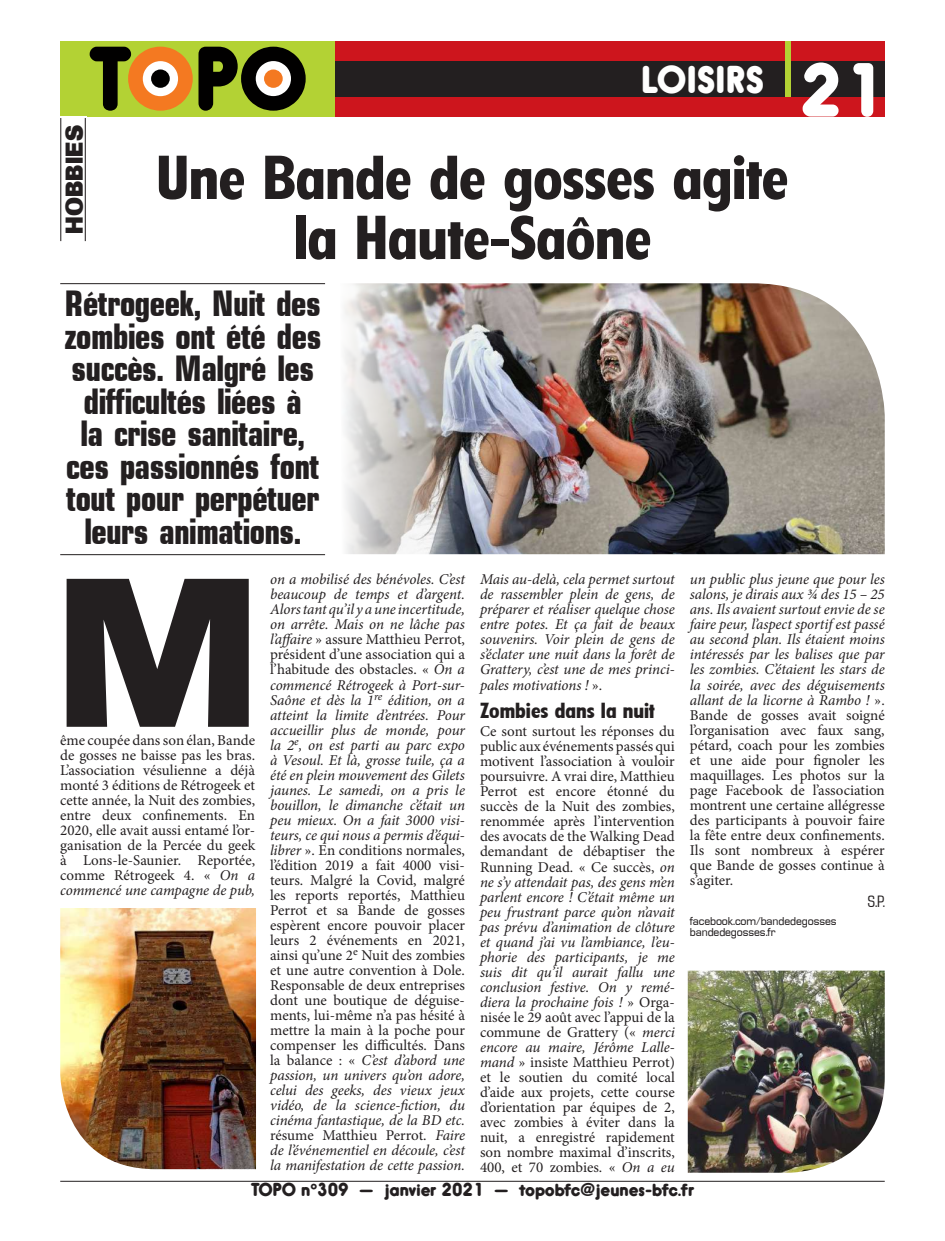
<style>
.page{position:relative;width:945px;height:1241px;background:#fff}
.page>*{position:absolute;margin:0;border:0;box-sizing:border-box;transform-origin:0 0}
.t1{font:71.25px "Hiruko Black Alternate";color:#fff}
.t2{font:60px/60px "Florida Serial Xbold";letter-spacing:-.005em;color:#231f20;text-align:center}
.t3{font:700 36.25px/32.5px "Eurasia Cd";color:#231f20;text-align:center}
.t4{font:36.25px "Hiruko Black Alternate";letter-spacing:.015em;color:#fff}
.t5{font:800 23.75px "Formula Serial";letter-spacing:.005em;color:#231f20}
.t6{font:21.25px "Florida Serial Xbold";color:#231f20}
.t7{font:17.5px "Hiruko Black Alternate";color:#231f20}
.t8{font:16.25px "Eurasia Cd";color:#231f20}
.t9{font:15px/15px "Minion Pro";color:#231f20;text-align:justify}
.t10{font:italic 15px/15px "Minion Pro";letter-spacing:-.01em;color:#231f20;text-align:justify}
.t11{font:11.25px/11.2px "Eurasia Normal";color:#231f20}
.s1{font-style:italic}
.s2{font-style:normal}
</style>
<div class="page">
<div style="left:334px;top:59px;width:551px;height:40px;background:#231f20"></div>
<div style="left:335px;top:41px;width:550px;height:19px;background:#cd151d"></div>
<div style="left:786px;top:41px;width:5px;height:56px;background:#b3d234"></div>
<div style="left:335px;top:97px;width:550px;height:19px;background:#cd151d"></div>
<div style="left:60px;top:41px;width:275px;height:75px;background:#b3d234"></div>
<svg style="left:90px;top:47px;width:216px;height:64px"></svg>
<div style="left:151px;top:69px;width:19px;height:19px;background:#010000;border-radius:50%"></div>
<hr style="left:60px;top:118px;width:1px;height:123px;background:#231f20">
<hr style="left:85px;top:118px;width:1px;height:123px;background:#231f20">
<hr style="left:60px;top:283px;width:265px;height:1px;background:#231f20">
<hr style="left:60px;top:554px;width:265px;height:1px;background:#231f20">
<img style="left:688px;top:970px;width:197px;height:202px">
<img style="left:344px;top:283px;width:541px;height:271px">
<svg style="left:67px;top:578px;width:182px;height:148px"></svg>
<img style="left:60px;top:908px;width:196px;height:260px">
<hr style="left:60px;top:1180px;width:825px;height:1px;background:#231f20">
<h3 class="t4" style="left:641px;top:57px;width:124px">LOISIRS</h3>
<h3 class="t5" style="left:59px;top:234px;width:110px;rotate:-90deg">HOBBIES</h3>
<h2 class="t2" style="left:156px;top:142px;width:634px">Une Bande de gosses agite la Haute-Saône</h2>
<h3 class="t3" style="left:64px;top:287px;width:258px">Rétrogeek, Nuit des zombies ont été des succès. Malgré les difficultés liées à<br>la crise sanitaire, ces passionnés font tout pour perpétuer leurs animations.</h3>
<h1 class="t1" style="left:799px;top:46px;width:87px">21</h1>
<p class="t9" style="left:60px;top:732px;width:196px">ême coupée dans son élan, Bande de gosses ne baisse pas les bras.<br>L’association vésulienne a déjà monté 3 éditions de Rétrogeek et cette année, la Nuit des zombies, entre deux confinements. En 2020, elle avait aussi entamé l’or&shy;ganisation de la Percée du geek à Lons-le-Saunier. Reportée, comme Rétrogeek 4. « <span class="s1">On a commencé une campagne de pub,</span></p>
<p class="t10" style="left:270px;top:572px;width:196px">on a mobilisé des bénévoles. C’est beaucoup de temps et d’argent.<br>Alors tant qu’il y a une incertitude, on arrête. Mais on ne lâche pas l’affaire <span class="s2">» assure Matthieu Perrot, président d’une association qui a l’habitude des obstacles. «</span> On a commencé Rétrogeek à Port-sur-Saône et dès la 1<sup>re</sup> édition, on a atteint la limite d’entrées. Pour accueillir plus de monde, pour la 2<sup>e</sup>, on est parti au parc expo à Vesoul. Et là, grosse tuile, ça a été en plein mouvement des Gilets jaunes. Le samedi, on a pris le bouillon, le dimanche c’était un peu mieux. On a fait 3000 visi&shy;teurs, ce qui nous a permis d’équi&shy;librer <span class="s2">». En conditions normales, l’édition 2019 a fait 4000 visi&shy;teurs. Malgré la Covid, malgré les reports reportés, Matthieu Perrot et sa Bande de gosses espèrent encore pouvoir placer leurs 2 événements en 2021, ainsi qu’une 2</span><sup>e</sup> <span class="s2">Nuit des zombies et une autre convention à Dole.<br>Responsable de deux entreprises dont une boutique de déguise&shy;ments, lui-même n’a pas hésité à mettre la main à la poche pour compenser les difficultés. Dans la balance : «</span> C’est d’abord une passion, un univers qu’on adore, celui des geeks, des vieux jeux vidéo, de la science-fiction, du cinéma fantastique, de la BD etc. <span class="s2">résume Matthieu Perrot.</span> Faire de l’événementiel en découle, c’est la manifestation de cette passion.</p>
<p class="t10" style="left:480px;top:572px;width:196px">Mais au-delà, cela permet surtout de rassembler plein de gens, de préparer et réaliser quelque chose entre potes. Et ça fait de beaux souvenirs. Voir plein de gens de s’éclater une nuit dans la forêt de Grattery, c’est une de mes princi&shy;pales motivations ! <span class="s2">».</span></p>
<h3 class="t6" style="left:480px;top:693px;width:176px">Zombies dans la nuit</h3>
<p class="t9" style="left:480px;top:724px;width:196px">Ce sont surtout les réponses du public aux événements passés qui motivent l’association à vouloir poursuivre. A vrai dire, Matthieu Perrot est encore étonné du succès de la Nuit des zombies, renommée après l’intervention des avocats de the Walking Dead demandant de débaptiser the Running Dead. « Ce succès, <span class="s1">on ne s’y attendait pas, des gens m’en parlent encore ! C’était même un peu frustrant parce qu’on n’avait pas prévu d’animation de clôture et quand j’ai vu l’ambiance, l’eu&shy;phorie des participants, je me suis dit qu’il aurait fallu une conclusion festive. On y remé&shy;diera la prochaine fois !</span> » Orga&shy;nisée le 29 août avec l’appui de la commune de Grattery (« <span class="s1">merci encore au maire, Jérôme Lalle&shy;mand</span> » insiste Matthieu Perrot) et le soutien du comité local d’aide aux projets, cette course d’orientation par équipes de 2, avec zombies à éviter dans la nuit, a enregistré rapidement son nombre maximal d’inscrits, 400, et 70 zombies. « <span class="s1">On a eu</span></p>
<p class="t9" style="left:690px;top:572px;width:196px"><span class="s1">un public plus jeune que pour les salons, je dirais aux ¾ des 15 – 25 ans. Ils avaient surtout envie de se faire peur, l’aspect sportif est passé au second plan. Ils étaient moins intéressés par les balises que par les zombies. C’étaient les stars de la soirée, avec des déguisements allant de la licorne à Rambo !</span> ».<br>Bande de gosses avait soigné l’organisation avec faux sang, pétard, coach pour les zombies et une aide pour fignoler les maquillages. Les photos sur la page Facebook de l’association montrent une certaine allégresse des participants à pouvoir faire la fête entre deux confinements.<br>Ils sont nombreux à espérer que Bande de gosses continue à s’agiter.</p>
<p class="t8" style="left:868px;top:892px;width:18px">S.P.</p>
<p class="t11" style="left:690px;top:915px;width:148px">facebook.com/bandedegosses bandedegosses.fr</p>
<p class="t7" style="left:251px;top:1178px;width:445px">TOPO n°309 – janvier 2021 – topobfc@jeunes-bfc.fr</p>
</div>
